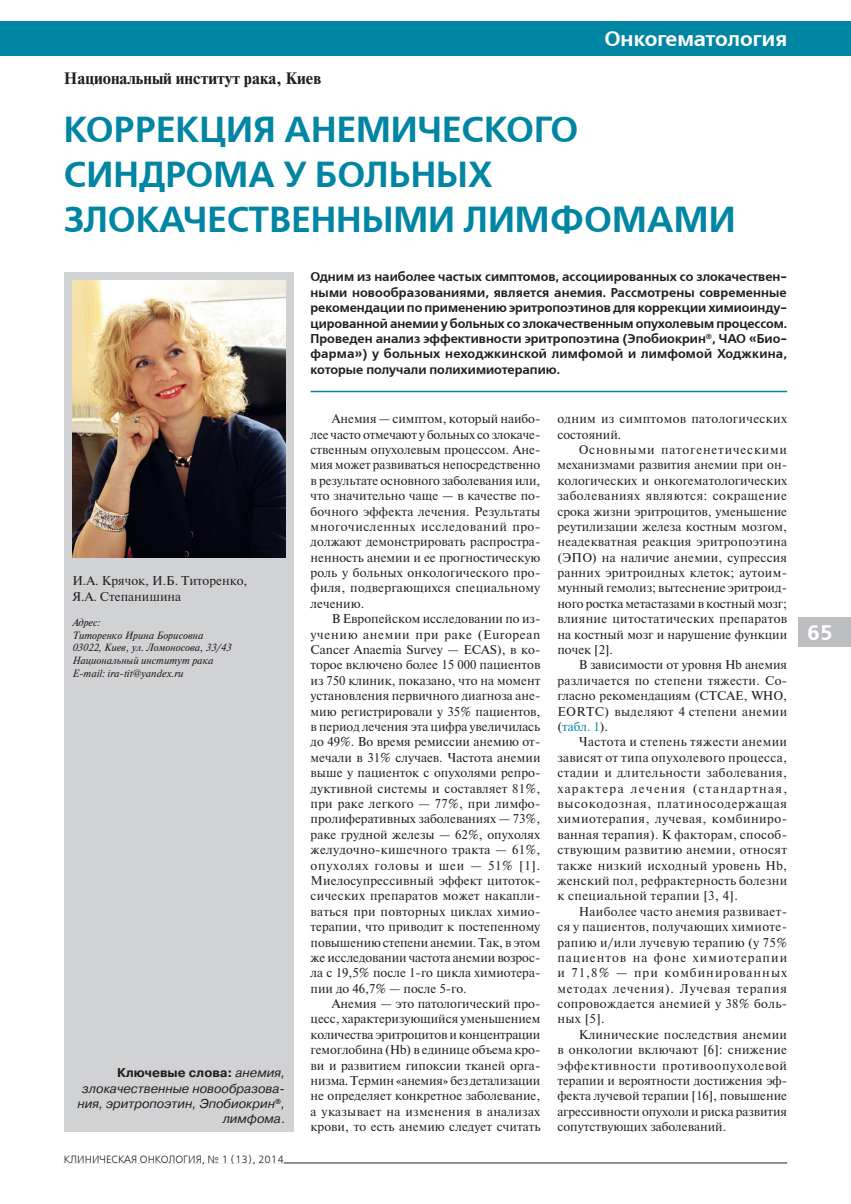
<style>
.page{position:relative;width:851px;height:1204px;background:#fff}
.page>*{position:absolute;margin:0;border:0;box-sizing:border-box;transform-origin:0 0}
.Статья_1{font:700 36px/45.2px "Free Set C";color:#0085a3}
.Рубрика_1{font:700 21px "Free Set C";color:#fff}
.Страница{font:700 21px "Free Set C";color:#fff}
.Организация_1{font:700 16.5px "Newton";color:#231f20}
.Текст{font:12.75px/15.5px "Newton";letter-spacing:.02em;color:#231f20;text-align:justify}
.Введение_1{font:700 12.75px/15.5px "Free Set C";color:#231f20;text-align:justify}
.Ключевые_слова_1{font:italic 12.75px/15.3px "Pragmatica";color:#231f20;text-align:right}
.Авторы_1{font:12.75px/15.3px "Newton";color:#231f20}
.Контакты{font:italic 10.5px/12.6px "Newton";color:#231f20}
.Колонтитул_1{font:10.5px "Free Set C";color:#231f20}
.s1{color:#0085a3}
.s2{font-weight:700;font-style:normal}
.s3{font-style:normal}
</style>
<div class="page">
<div style="left:819px;top:617px;width:31px;height:29px;background:#bcbdc0"></div>
<div style="left:0;top:21px;width:850px;height:34px;background:#0085a3"></div>
<hr style="left:64px;top:1162px;width:723px;height:1px;background:#231f20">
<div style="left:64px;top:1154px;width:220px;height:9px;background:#fff"></div>
<div style="left:797px;top:617px;width:45px;height:29px;background:#bcbdc0"></div>
<hr style="left:310px;top:391px;width:477px;height:1px;background:#0085a3">
<div style="left:64px;top:272px;width:229px;height:859px;background:#d1d2d4"></div>
<img style="left:72px;top:281px;width:213px;height:276px">
<p class="Рубрика_1" style="left:604px;top:27px;width:184px">Онкогематология</p>
<p class="Организация_1" style="left:64px;top:68px;width:259px">Национальный институт рака, Киев</p>
<p class="Статья_1" style="left:64px;top:108px;width:673px">КОРРЕКЦИЯ АНЕМИЧЕСКОГО<br>СИНДРОМА У БОЛЬНЫХ<br>ЗЛОКАЧЕСТВЕННЫМИ ЛИМФОМАМИ</p>
<p class="Введение_1" style="left:310px;top:269px;width:478px">Одним из наиболее частых симптомов, ассоциированных со злокачествен&shy;ными новообразованиями, является анемия. Рассмотрены современные рекомендации по применению эритропоэтинов для коррекции химиоинду&shy;цированной анемии у больных со злокачественным опухолевым процессом.<br>Проведен анализ эффективности эритропоэтина (Эпобиокрин<sup>®</sup>, ЧАО «Био&shy;фарма») у больных неходжкинской лимфомой и лимфомой Ходжкина, которые получали полихимиотерапию.</p>
<p class="Текст" style="left:310px;top:410px;width:231px;text-indent:21px">Анемия — симптом, который наибо&shy;лее часто отмечают у больных со злокаче&shy;ственным опухолевым процессом. Ане&shy;мия может развиваться непосредственно в результате основного заболевания или, что значительно чаще — в качестве по&shy;бочного эффекта лечения. Результаты многочисленных исследований про&shy;должают демонстрировать распростра&shy;ненность анемии и ее прогностическую роль у больных онкологического про&shy;филя, подвергающихся специальному лечению.</p>
<p class="Текст" style="left:310px;top:610px;width:231px;text-indent:21px">В Европейском исследовании по из&shy;учению анемии при раке (European Cancer Anaemia Survey — ECAS), в ко&shy;торое включено более 15 000 пациентов из 750 клиник, показано, что на момент установления первичного диагноза ане&shy;мию регистрировали у 35% пациентов, в период лечения эта цифра увеличилась до 49%. Во время ремиссии анемию от&shy;мечали в 31% случаев. Частота анемии выше у пациенток с опухолями репро&shy;дуктивной системы и составляет 81%, при раке легкого — 77%, при лимфо&shy;пролиферативных заболеваниях — 73%, раке грудной железы — 62%, опухолях желудочно-кишечного тракта — 61%, опухолях головы и шеи — 51% [1].<br>Миелосупрессивный эффект цитоток&shy;сических препаратов может накапли&shy;ваться при повторных циклах химио&shy;терапии, что приводит к постепенному повышению степени анемии. Так, в этом же исследовании частота анемии возрос&shy;ла с 19,5% после 1-го цикла химиотера&shy;пии до 46,7% — после 5-го.</p>
<p class="Текст" style="left:310px;top:995px;width:231px;text-indent:21px">Анемия — это патологический про&shy;цесс, характеризующийся уменьшением количества эритроцитов и концентрации гемоглобина (Hb) в единице объема кро&shy;ви и развитием гипоксии тканей орга&shy;низма. Термин «анемия» без детализации не определяет конкретное заболевание, а указывает на изменения в анализах крови, то есть анемию следует считать</p>
<p class="Текст" style="left:557px;top:410px;width:231px">одним из симптомов патологических состояний.</p>
<p class="Текст" style="left:557px;top:441px;width:231px;text-indent:21px">Основными патогенетическими механизмами развития анемии при он&shy;кологических и онкогематологических заболеваниях являются: сокращение срока жизни эритроцитов, уменьшение реутилизации железа костным мозгом, неадекватная реакция эритропоэтина (ЭПО) на наличие анемии, супрессия ранних эритроидных клеток; аутоим&shy;мунный гемолиз; вытеснение эритроид&shy;ного ростка метастазами в костный мозг; влияние цитостатических препаратов на костный мозг и нарушение функции почек [2].</p>
<p class="Текст" style="left:557px;top:657px;width:231px;text-indent:21px">В зависимости от уровня Hb анемия различается по степени тяжести. Со&shy;гласно рекомендациям (CTCAE, WHO, EORTC) выделяют 4 степени анемии (<span class="s1">табл. 1</span>).</p>
<p class="Текст" style="left:557px;top:733px;width:231px;text-indent:21px">Частота и степень тяжести анемии зависят от типа опухолевого процесса, стадии и длительности заболевания, характера лечения (стандартная, высокодозная, платиносодержащая химиотерапия, лучевая, комбиниро&shy;ванная терапия). К факторам, способ&shy;ствующим развитию анемии, относят также низкий исходный уровень Hb, женский пол, рефрактерность болезни к специальной терапии [3, 4].</p>
<p class="Текст" style="left:557px;top:903px;width:231px;text-indent:21px">Наиболее часто анемия развивает&shy;ся у пациентов, получающих химиоте&shy;рапию и/или лучевую терапию (у 75% пациентов на фоне химиотерапии и 71,8% — при комбинированных методах лечения). Лучевая терапия сопровождается анемией у 38% боль&shy;ных [5].</p>
<p class="Текст" style="left:557px;top:1026px;width:231px;text-indent:21px">Клинические последствия анемии в онкологии включают [6]: снижение эффективности противоопухолевой терапии и вероятности достижения эф&shy;фекта лучевой терапии [16], повышение агрессивности опухоли и риска развития сопутствующих заболеваний.</p>
<p class="Авторы_1" style="left:72px;top:573px;width:176px">И.А. Крячок, И.Б. Титоренко,<br>Я.А. Степанишина</p>
<p class="Контакты" style="left:72px;top:616px;width:160px">Адрес:<br>Титоренко Ирина Борисовна<br>03022, Киев, ул. Ломоносова, 33/43<br>Национальный институт рака<br>E-mail: ira-tit@yandex.ru</p>
<p class="Ключевые_слова_1" style="left:77px;top:1065px;width:209px"><span class="s2">Ключевые слова:</span> анемия, злокачественные новообразова&shy;ния, эритропоэтин, Эпобиокрин<sup>®</sup>, лимфома<span class="s3">.</span></p>
<p class="Колонтитул_1" style="left:64px;top:1153px;width:221px">КЛИНИЧЕСКАЯ ОНКОЛОГИЯ, № 1 (13), 2014</p>
<p class="Страница" style="left:807px;top:620px;width:27px">65</p>
</div>
